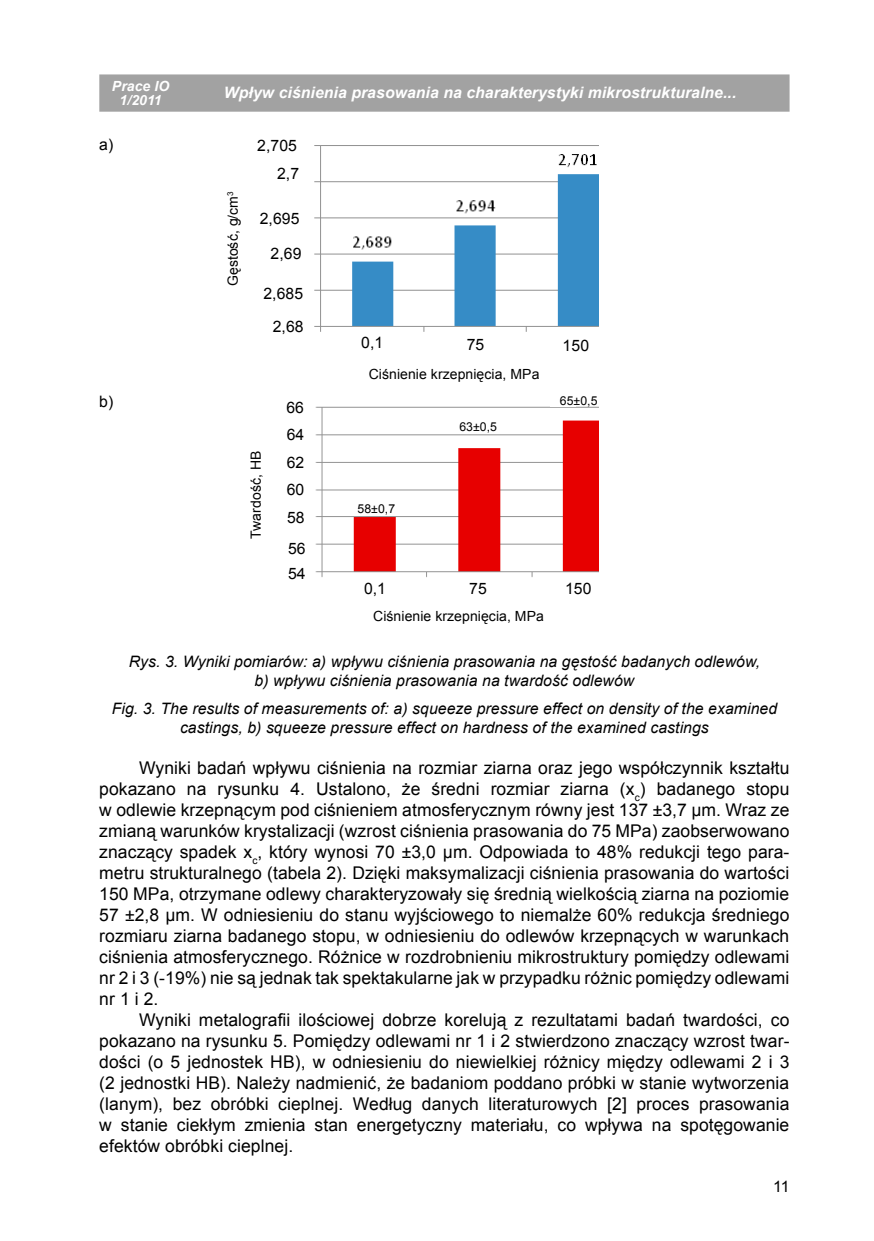
<style>
.page{position:relative;width:874px;height:1241px;background:#fff}
.page>*{position:absolute;margin:0;border:0;box-sizing:border-box;transform-origin:0 0}
.t1{font:17.5px/21px "Arial";letter-spacing:.005em;color:#000;text-align:justify}
.t2{font:italic 15.75px/18.9px "Arial";letter-spacing:.005em;color:#000;text-align:center}
.t3{font:15.75px/27.5px "Arial";letter-spacing:.005em;color:#000;text-align:right}
.t4{font:italic 700 15.75px "Arial";letter-spacing:.005em;color:#fff}
.t5{font:14px "Arial";letter-spacing:.005em;color:#000}
.t6{font:italic 700 14px/14px "Arial";letter-spacing:.005em;color:#fff;text-align:center}
.t7{font:12.25px "Arial";color:#000}
</style>
<div class="page">
<div style="left:99px;top:74px;width:690px;height:38px;background:#a2a2a2;border:2px solid #818181"></div>
<img style="left:314px;top:145px;width:284px;height:187px">
<img style="left:315px;top:406px;width:282px;height:172px">
<div style="left:348px;top:496px;width:27px;height:17px;background:#fff"></div>
<div style="left:449px;top:414px;width:31px;height:20px;background:#fff"></div>
<div style="left:549px;top:386px;width:25px;height:21px;background:#fff"></div>
<p class="t6" style="left:112px;top:79px;width:59px">Prace IO<br>1/2011</p>
<p class="t3" style="left:99px;top:131px;width:16px">a)</p>
<p class="t3" style="left:99px;top:387px;width:16px">b)</p>
<p class="t4" style="left:224px;top:83px;width:513px">Wpływ ciśnienia prasowania na charakterystyki mikrostrukturalne...</p>
<p class="t3" style="left:257px;top:132px;width:43px">2,705<br>2,7</p>
<p class="t3" style="left:259px;top:204px;width:41px">2,695</p>
<p class="t3" style="left:270px;top:240px;width:32px">2,69</p>
<p class="t3" style="left:263px;top:277px;width:42px;line-height:32.7px;text-align:center">2,685<br>2,68</p>
<p class="t3" style="left:361px;top:329px;width:24px">0,1</p>
<p class="t3" style="left:466px;top:330px;width:19px">75</p>
<p class="t3" style="left:562px;top:332px;width:28px">150</p>
<p class="t5" style="left:223px;top:286px;width:96px;rotate:-90deg">Gęstość, g/cm<sup>3</sup></p>
<p class="t5" style="left:247px;top:538px;width:89px;rotate:-90deg">Twardość, HB</p>
<p class="t3" style="left:286px;top:393px;width:20px;text-align:justify">66<br>64<br>62<br>60<br>58</p>
<p class="t3" style="left:288px;top:536px;width:19px;line-height:24.3px;text-align:left">56<br>54</p>
<p class="t5" style="left:368px;top:364px;width:172px">Ciśnienie krzepnięcia, MPa</p>
<p class="t7" style="left:459px;top:418px;width:39px">63±0,5</p>
<p class="t7" style="left:559px;top:392px;width:39px">65±0,5</p>
<p class="t7" style="left:357px;top:500px;width:39px">58±0,7</p>
<p class="t3" style="left:364px;top:574px;width:24px">0,1</p>
<p class="t3" style="left:469px;top:574px;width:19px">75</p>
<p class="t3" style="left:565px;top:574px;width:28px">150</p>
<p class="t5" style="left:373px;top:606px;width:172px">Ciśnienie krzepnięcia, MPa</p>
<p class="t2" style="left:129px;top:652px;width:632px">Rys. 3. Wyniki pomiarów: a) wpływu ciśnienia prasowania na gęstość badanych odlewów, b) wpływu ciśnienia prasowania na twardość odlewów</p>
<p class="t2" style="left:112px;top:699px;width:666px">Fig. 3. The results of measurements of: a) squeeze pressure effect on density of the examined castings, b) squeeze pressure effect on hardness of the examined castings</p>
<p class="t1" style="left:99px;top:757px;width:691px;text-indent:40px">Wyniki badań wpływu ciśnienia na rozmiar ziarna oraz jego współczynnik kształtu pokazano na rysunku 4. Ustalono, że średni rozmiar ziarna (x<sub>c</sub>) badanego stopu w odlewie krzepnącym pod ciśnieniem atmosferycznym równy jest 137 ±3,7 µm. Wraz ze zmianą warunków krystalizacji (wzrost ciśnienia prasowania do 75 MPa) zaobserwowano znaczący spadek x<sub>c</sub>, który wynosi 70 ±3,0 µm. Odpowiada to 48% redukcji tego para&shy;metru strukturalnego (tabela 2). Dzięki maksymalizacji ciśnienia prasowania do wartości 150 MPa, otrzymane odlewy charakteryzowały się średnią wielkością ziarna na poziomie 57 ±2,8 µm. W odniesieniu do stanu wyjściowego to niemalże 60% redukcja średniego rozmiaru ziarna badanego stopu, w odniesieniu do odlewów krzepnących w warunkach ciśnienia atmosferycznego. Różnice w rozdrobnieniu mikrostruktury pomiędzy odlewami nr 2 i 3 (-19%) nie są jednak tak spektakularne jak w przypadku różnic pomiędzy odlewami nr 1 i 2.</p>
<p class="t1" style="left:99px;top:1009px;width:691px;text-indent:40px">Wyniki metalografii ilościowej dobrze korelują z rezultatami badań twardości, co pokazano na rysunku 5. Pomiędzy odlewami nr 1 i 2 stwierdzono znaczący wzrost twar&shy;dości (o 5 jednostek HB), w odniesieniu do niewielkiej różnicy między odlewami 2 i 3 (2 jednostki HB). Należy nadmienić, że badaniom poddano próbki w stanie wytworzenia (lanym), bez obróbki cieplnej. Według danych literaturowych [2] proces prasowania w stanie ciekłym zmienia stan energetyczny materiału, co wpływa na spotęgowanie efektów obróbki cieplnej.</p>
<p class="t3" style="left:772px;top:1172px;width:18px">11</p>
</div>
